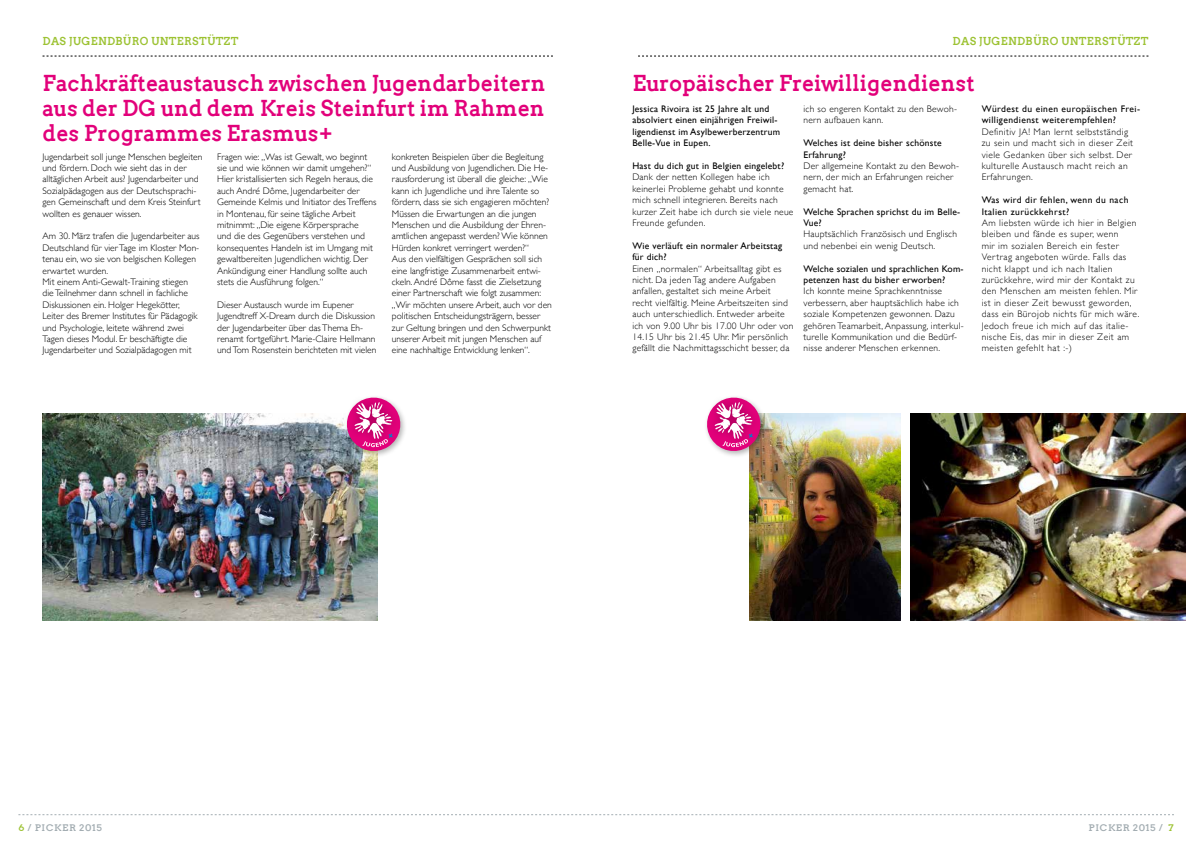
<style>
.page{position:relative;width:1191px;height:842px;background:#fff}
.page>*{position:absolute;margin:0;border:0;box-sizing:border-box;transform-origin:0 0}
.t1{font:700 22px/25px "Twentytwelve Slab";letter-spacing:.01em;color:#e2007a;text-align:justify}
.t2{font:700 11px "Twentytwelve Slab";letter-spacing:.03em;color:#9cc232}
.t3{font:300 9.5px/11.4px "Gill Sans";color:#000}
.t4{font:300 9.5px/11.4px "Gill Sans";letter-spacing:.025em;color:#000}
.t5{font:300 9.5px/11.4px "Gill Sans";letter-spacing:.045em;color:#000}
.t6{font:9.5px/11.4px "Gill Sans";letter-spacing:.025em;color:#000}
.t7{font:9.5px/11.4px "Gill Sans";letter-spacing:.045em;color:#000}
.t8{font:700 9.1px "Twentytwelve Slab";letter-spacing:.06em;color:#a3adb2;scale:1.1 1}
.s1{color:#9cc232}
</style>
<div class="page">
<svg style="left:638px;top:56px;width:510px;height:1px"></svg>
<svg style="left:43px;top:56px;width:510px;height:1px"></svg>
<img style="left:749px;top:414px;width:151px;height:206px">
<img style="left:910px;top:414px;width:275px;height:206px">
<div style="left:703px;top:394px;width:64px;height:64px;background:#000;opacity:.3"></div>
<svg style="left:703px;top:394px;width:61px;height:61px"></svg>
<img style="left:43px;top:414px;width:335px;height:206px">
<div style="left:343px;top:394px;width:64px;height:64px;background:#000;opacity:.3"></div>
<svg style="left:343px;top:394px;width:61px;height:61px"></svg>
<svg style="left:18px;top:814px;width:1156px;height:1px"></svg>
<p class="t2" style="left:43px;top:35px;width:197px">DAS JUGENDBÜRO UNTERSTÜTZT</p>
<p class="t2" style="left:952px;top:35px;width:197px">DAS JUGENDBÜRO UNTERSTÜTZT</p>
<h1 class="t1" style="left:632px;top:71px;width:344px">Europäischer Freiwilligendienst</h1>
<p class="t6" style="left:632px;top:103px;width:149px">Jessica Rivoira ist 25 Jahre alt und absolviert einen einjährigen Freiwil&shy;ligendienst im Asylbewerberzentrum Belle-Vue in Eupen.</p>
<p class="t6" style="left:632px;top:160px;width:153px">Hast du dich gut in Belgien eingelebt?</p>
<p class="t4" style="left:632px;top:171px;width:163px">Dank der netten Kollegen habe ich keinerlei Probleme gehabt und konnte mich schnell integrieren. Bereits nach kurzer Zeit habe ich durch sie viele neue Freunde gefunden.</p>
<p class="t6" style="left:632px;top:240px;width:151px">Wie verläuft ein normaler Arbeitstag für dich?</p>
<p class="t4" style="left:632px;top:262px;width:163px">Einen „normalen“ Arbeitsalltag gibt es nicht. Da jeden Tag andere Aufgaben anfallen, gestaltet sich meine Arbeit<br>recht vielfältig. Meine Arbeitszeiten sind auch unterschiedlich. Entweder arbeite ich von 9.00 Uhr bis 17.00 Uhr oder von 14.15 Uhr bis 21.45 Uhr. Mir persönlich gefällt die Nachmittagsschicht besser, da</p>
<h1 class="t1" style="left:43px;top:71px;width:504px">Fachkräfteaustausch zwischen Jugendarbeitern aus der DG und dem Kreis Steinfurt im Rahmen des Programmes Erasmus+</h1>
<p class="t3" style="left:43px;top:150px;width:161px">Jugendarbeit soll junge Menschen begleiten und fördern. Doch wie sieht das in der alltäglichen Arbeit aus? Jugendarbeiter und Sozialpädagogen aus der Deutschsprachi&shy;gen Gemeinschaft und dem Kreis Steinfurt wollten es genauer wissen.</p>
<p class="t3" style="left:43px;top:230px;width:158px">Am 30. März trafen die Jugendarbeiter aus Deutschland für vier Tage im Kloster Mon&shy;tenau ein, wo sie von belgischen Kollegen erwartet wurden.<br>Mit einem Anti-Gewalt-Training stiegen die Teilnehmer dann schnell in fachliche Diskussionen ein. Holger Hegekötter, Leiter des Bremer Institutes für Pädagogik und Psychologie, leitete während zwei Tagen dieses Modul. Er beschäftigte die Jugendarbeiter und Sozialpädagogen mit</p>
<p class="t7" style="left:981px;top:103px;width:160px">Würdest du einen europäischen Frei&shy;willigendienst weiterempfehlen?</p>
<p class="t5" style="left:981px;top:125px;width:153px">Definitiv JA! Man lernt selbstständig zu sein und macht sich in dieser Zeit viele Gedanken über sich selbst. Der kulturelle Austausch macht reich an<br>Erfahrungen.</p>
<p class="t7" style="left:981px;top:194px;width:148px">Was wird dir fehlen, wenn du nach<br>Italien zurückkehrst?</p>
<p class="t5" style="left:981px;top:217px;width:159px">Am liebsten würde ich hier in Belgien bleiben und fände es super, wenn<br>mir im sozialen Bereich ein fester Vertrag angeboten würde. Falls das nicht klappt und ich nach Italien zurückkehre, wird mir der Kontakt zu den Menschen am meisten fehlen. Mir ist in dieser Zeit bewusst geworden, dass ein Bürojob nichts für mich wäre.<br>Jedoch freue ich mich auf das italie&shy;nische Eis, das mir in dieser Zeit am meisten gefehlt hat :-)</p>
<p class="t4" style="left:803px;top:103px;width:155px">ich so engeren Kontakt zu den Bewoh&shy;nern aufbauen kann.</p>
<p class="t6" style="left:803px;top:137px;width:140px">Welches ist deine bisher schönste<br>Erfahrung?</p>
<p class="t4" style="left:803px;top:160px;width:157px">Der allgemeine Kontakt zu den Bewoh&shy;nern, der mich an Erfahrungen reicher gemacht hat.</p>
<p class="t6" style="left:803px;top:205px;width:158px">Welche Sprachen sprichst du im Belle-<br>Vue?</p>
<p class="t4" style="left:803px;top:228px;width:155px">Hauptsächlich Französisch und Englisch und nebenbei ein wenig Deutsch.</p>
<p class="t6" style="left:803px;top:262px;width:162px">Welche sozialen und sprachlichen Kom&shy;petenzen hast du bisher erworben?</p>
<p class="t4" style="left:803px;top:285px;width:162px">Ich konnte meine Sprachkenntnisse verbessern, aber hauptsächlich habe ich soziale Kompetenzen gewonnen. Dazu gehören Teamarbeit, Anpassung, interkul&shy;turelle Kommunikation und die Bedürf&shy;nisse anderer Menschen erkennen.</p>
<p class="t3" style="left:217px;top:150px;width:161px">Fragen wie: „Was ist Gewalt, wo beginnt sie und wie können wir damit umgehen?“ Hier kristallisierten sich Regeln heraus, die auch André Dôme, Jugendarbeiter der Gemeinde Kelmis und Initiator des Treffens in Montenau, für seine tägliche Arbeit mitnimmt: „Die eigene Körpersprache<br>und die des Gegenübers verstehen und konsequentes Handeln ist im Umgang mit gewaltbereiten Jugendlichen wichtig. Der Ankündigung einer Handlung sollte auch stets die Ausführung folgen.“</p>
<p class="t3" style="left:217px;top:299px;width:161px">Dieser Austausch wurde im Eupener Jugendtreff X-Dream durch die Diskussion der Jugendarbeiter über das Thema Eh&shy;renamt fortgeführt. Marie-Claire Hellmann und Tom Rosenstein berichteten mit vielen</p>
<p class="t3" style="left:392px;top:150px;width:161px">konkreten Beispielen über die Begleitung und Ausbildung von Jugendlichen. Die He&shy;rausforderung ist überall die gleiche: „Wie kann ich Jugendliche und ihre Talente so fördern, dass sie sich engagieren möchten?<br>Müssen die Erwartungen an die jungen Menschen und die Ausbildung der Ehren&shy;amtlichen angepasst werden? Wie können Hürden konkret verringert werden?“<br>Aus den vielfältigen Gesprächen soll sich eine langfristige Zusammenarbeit entwi&shy;ckeln. André Dôme fasst die Zielsetzung einer Partnerschaft wie folgt zusammen: „Wir möchten unsere Arbeit, auch vor den politischen Entscheidungsträgern, besser zur Geltung bringen und den Schwerpunkt unserer Arbeit mit jungen Menschen auf eine nachhaltige Entwicklung lenken“.</p>
<p class="t8" style="left:18px;top:822px;width:78px"><span class="s1">6</span> / PICKER 2015</p>
<p class="t8" style="left:1088px;top:822px;width:79px">PICKER 2015 / <span class="s1">7</span></p>
</div>
